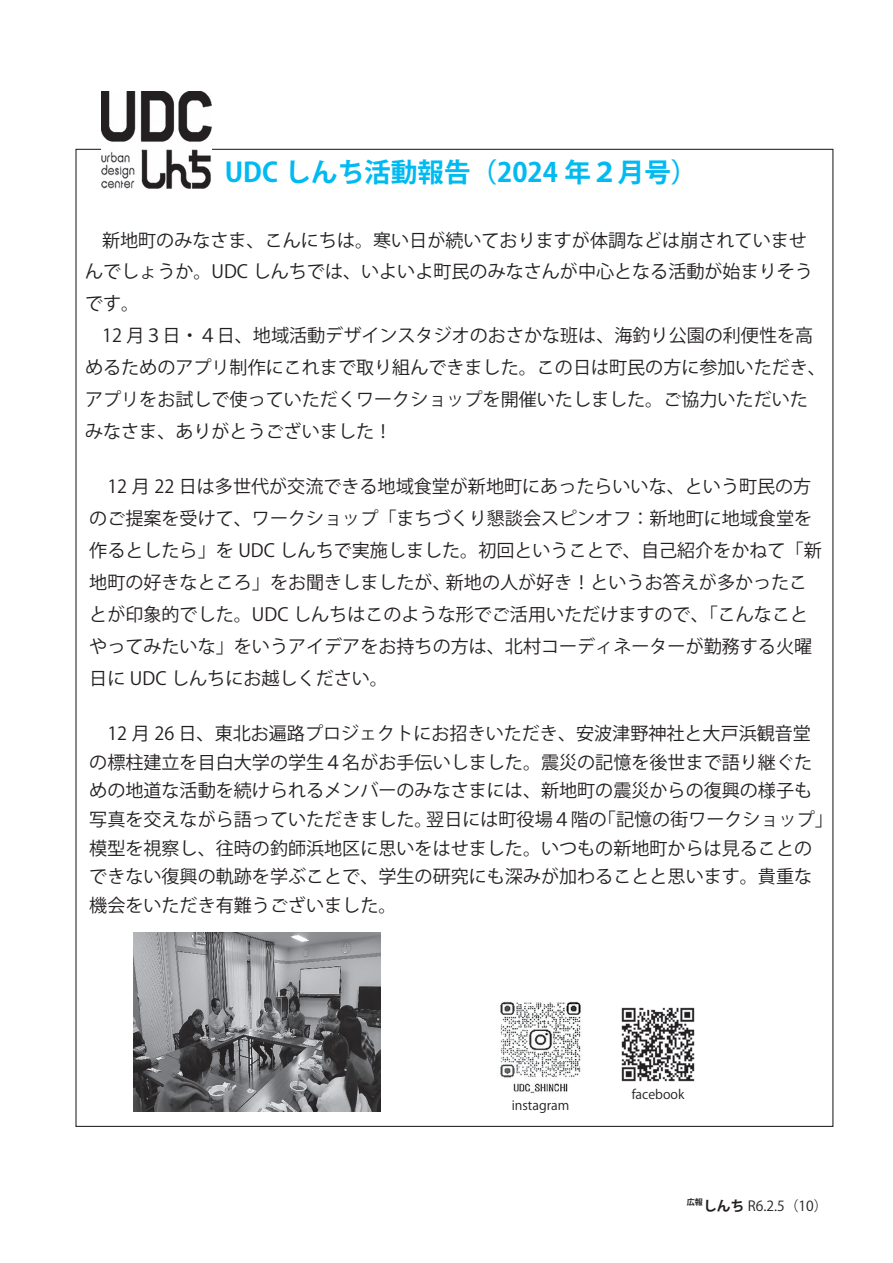
<style>
.page{position:relative;width:893px;height:1263px;background:#fff}
.page>*{position:absolute;margin:0;border:0;box-sizing:border-box;transform-origin:0 0}
.t1{font:700 26.55px "Koz Go Pr 6 N";color:#00baf1}
.t2{font:18px/32px "Koz Go Pr 6 N";color:#231f20}
.t3{font:13.8px "Koz Go Pr 6 N";color:#231f20}
.t4{font:12.75px "Koz Go Pr 6 N";color:#231f20}
.t5{font:700 8.1px "Koz Go Pr 6 N";color:#231f20}
.s1{font-weight:700}
</style>
<div class="page">
<img style="left:101px;top:91px;width:111px;height:97px">
<img style="left:621px;top:1007px;width:74px;height:75px">
<img style="left:500px;top:1001px;width:81px;height:93px">
<img style="left:134px;top:932px;width:247px;height:179px">
<h1 class="t1" style="left:225px;top:157px;width:474px">UDC しんち活動報告（2024 年２月号(</h1>
<p class="t2" style="left:85px;top:224px;width:729px;text-indent:17px">新地町のみなさま、こんにちは。寒い日が続いておりますが体調などは崩されていませんでしょうか。UDC しんちでは、いよいよ町民のみなさんが中心となる活動が始まりそうです。</p>
<p class="t2" style="left:85px;top:320px;width:742px;text-indent:17px">12 月３日・４日、地域活動デザインスタジオのおさかな班は、海釣り公園の利便性を高めるためのアプリ制作にこれまで取り組んできました。この日は町民の方に参加いただき、アプリをお試しで使っていただくワークショップを開催いたしました。ご協力いただいたみなさま、ありがとうございました!</p>
<p class="t2" style="left:89px;top:471px;width:724px">　12 月 22 日は多世代が交流できる地域食堂が新地町にあったらいいな、という町民の方</p>
<p class="t2" style="left:89px;top:503px;width:724px">のご提案を受けて、ワークショップ「まちづくり懇談会スピンオフ：新地町に地域食堂を</p>
<p class="t2" style="left:89px;top:535px;width:734px">作るとしたら」を UDC しんちで実施しました。初回ということで、自己紹介をかねて「新</p>
<p class="t2" style="left:446px;top:567px;width:363px">新地の人が好き！というお答えが多かったこ</p>
<p class="t2" style="left:89px;top:567px;width:724px">地町の好きなところ」をお聞きしましたが、<br>とが印象的でした。UDC しんちはこのような形でご活用いただけますので、「こんなことやってみたいな」をいうアイデアをお持ちの方は、北村コーディネーターが勤務する火曜日に UDC しんちにお越しください。</p>
<p class="t2" style="left:89px;top:718px;width:723px">　12 月 26 日、東北お遍路プロジェクトにお招きいただき、安波津野神社と大戸浜観音堂</p>
<p class="t2" style="left:89px;top:746px;width:724px">の標柱建立を目白大学の学生４名がお手伝いしました。震災の記憶を後世まで語り継ぐた</p>
<p class="t2" style="left:89px;top:775px;width:724px">めの地道な活動を続けられるメンバーのみなさまには、新地町の震災からの復興の様子も</p>
<p class="t2" style="left:598px;top:804px;width:236px">「記憶の街ワークショップ「</p>
<p class="t2" style="left:89px;top:805px;width:724px;line-height:28.7px">写真を交えながら語っていただきました。<br>模型を視察し、往時の釣師浜地区に思いをはせました。いつもの新地町からは見ることのできない復興の軌跡を学ぶことで、学生の研究にも深みが加わることと思います。貴重な機会をいただき有難うございました。</p>
<p class="t2" style="left:426px;top:804px;width:182px">翌日には町役場４階の</p>
<p class="t4" style="left:512px;top:1098px;width:59px">instagram</p>
<p class="t4" style="left:632px;top:1087px;width:54px">facebook</p>
<p class="t5" style="left:687px;top:1197px;width:18px">広報</p>
<p class="t3" style="left:703px;top:1198px;width:126px"><span class="s1">しんち</span> R6.2.5)10(</p>
</div>
